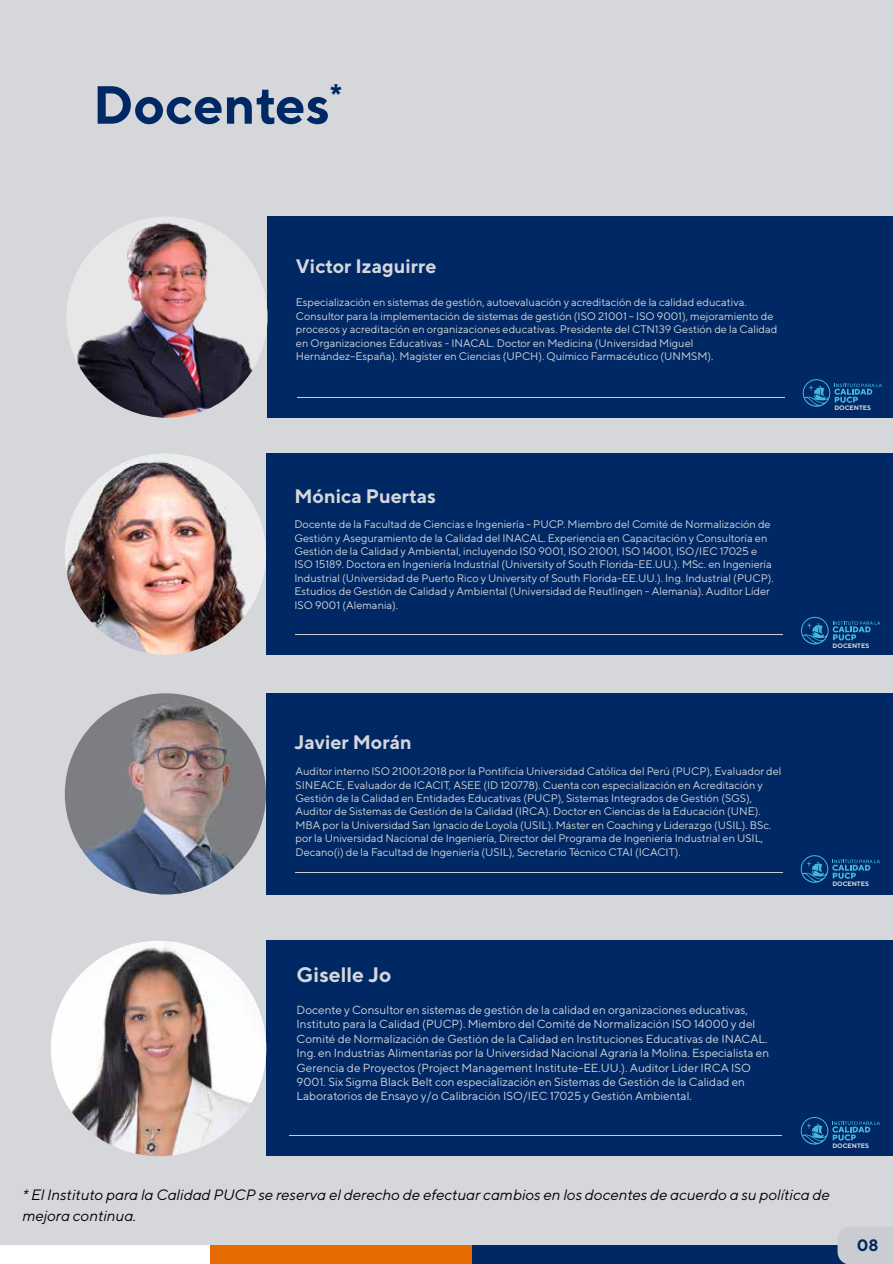
<style>
.page{position:relative;width:893px;height:1264px;background:#fff}
.page>*{position:absolute;margin:0;border:0;box-sizing:border-box;transform-origin:0 0}
.t1{font:700 53.55px "TT Norms";color:#002864}
.t2{font:700 20.85px "TT Norms";color:#d5d7db}
.t3{font:700 19.5px "TT Norms";color:#d5d7db}
.t4{font:700 16.5px "TT Norms";color:#002864}
.t5{font:italic 15px/21px "TT Norms";color:#000}
.t6{font:11.7px/14.4px "TT Norms";color:#d5d7db}
.t7{font:10.95px/13.4px "TT Norms";color:#d5d7db}
.t8{font:700 6.45px "TT Norms";letter-spacing:-.005em;color:#d5d7db}
</style>
<div class="page">
<div style="left:0;top:0;width:892px;height:1263px;background:#d5d7db"></div>
<div style="left:0;top:1245px;width:210px;height:18px;background:#fff"></div>
<div style="left:210px;top:1245px;width:262px;height:18px;background:#e66b00"></div>
<div style="left:472px;top:1245px;width:420px;height:18px;background:#002864"></div>
<div style="left:837px;top:1227px;width:55px;height:36px;background:#cbccd1"></div>
<div style="left:267px;top:216px;width:625px;height:202px;background:#002864"></div>
<img style="left:66px;top:216px;width:201px;height:202px;border-radius:101px">
<svg style="left:802px;top:379px;width:79px;height:28px"></svg>
<hr style="left:297px;top:397px;width:487px;height:1px;background:#cbccd1">
<div style="left:266px;top:453px;width:626px;height:201px;background:#002864"></div>
<img style="left:65px;top:453px;width:201px;height:201px;border-radius:101px">
<hr style="left:295px;top:634px;width:487px;height:1px;background:#cbccd1">
<svg style="left:801px;top:617px;width:79px;height:27px"></svg>
<div style="left:266px;top:693px;width:626px;height:201px;background:#002864"></div>
<img style="left:65px;top:693px;width:201px;height:201px;border-radius:101px">
<hr style="left:295px;top:872px;width:487px;height:1px;background:#cbccd1">
<svg style="left:800px;top:855px;width:79px;height:27px"></svg>
<div style="left:266px;top:940px;width:626px;height:216px;background:#002864"></div>
<img style="left:51px;top:940px;width:215px;height:216px;border-radius:108px">
<hr style="left:289px;top:1135px;width:493px;height:1px;background:#cbccd1">
<svg style="left:800px;top:1117px;width:79px;height:27px"></svg>
<h1 class="t1" style="left:93px;top:71px;width:251px">Docentes<sup>*</sup></h1>
<h3 class="t3" style="left:296px;top:254px;width:142px">Victor Izaguirre</h3>
<p class="t7" style="left:296px;top:296px;width:483px">Especialización en sistemas de gestión, autoevaluación y acreditación de la calidad educativa.<br>Consultor para la implementación de sistemas de gestión (ISO 21001 – ISO 9001), mejoramiento de procesos y acreditación en organizaciones educativas. Presidente del CTN139 Gestión de la Calidad en Organizaciones Educativas - INACAL. Doctor en Medicina (Universidad Miguel Hernández–España). Magíster en Ciencias (UPCH). Químico Farmacéutico (UNMSM).</p>
<h3 class="t3" style="left:294px;top:484px;width:143px">Mónica Puertas</h3>
<p class="t7" style="left:294px;top:517px;width:481px">Docente de la Facultad de Ciencias e Ingeniería - PUCP. Miembro del Comité de Normalización de Gestión y Aseguramiento de la Calidad del INACAL. Experiencia en Capacitación y Consultoría en Gestión de la Calidad y Ambiental, incluyendo IS0 9001, ISO 21001, ISO 14001, ISO/IEC 17025 e ISO 15189. Doctora en Ingeniería Industrial (University of South Florida-EE.UU.). MSc. en Ingeniería Industrial (Universidad de Puerto Rico y University of South Florida-EE.UU.). Ing. Industrial (PUCP).<br>Estudios de Gestión de Calidad y Ambiental (Universidad de Reutlingen - Alemania). Auditor Líder ISO 9001 (Alemania).</p>
<h3 class="t3" style="left:294px;top:729px;width:119px">Javier Morán</h3>
<p class="t7" style="left:295px;top:764px;width:487px">Auditor interno ISO 21001:2018 por la Pontificia Universidad Católica del Perú (PUCP), Evaluador del SINEACE, Evaluador de ICACIT, ASEE (ID 120778). Cuenta con especialización en Acreditación y Gestión de la Calidad en Entidades Educativas (PUCP), Sistemas Integrados de Gestión (SGS), Auditor de Sistemas de Gestión de la Calidad (IRCA). Doctor en Ciencias de la Educación (UNE).<br>MBA por la Universidad San Ignacio de Loyola (USIL). Máster en Coaching y Liderazgo (USIL). BSc. por la Universidad Nacional de Ingeniería, Director del Programa de Ingeniería Industrial en USIL, Decano(i) de la Facultad de Ingeniería (USIL), Secretario Técnico CTAI (ICACIT).</p>
<h2 class="t2" style="left:296px;top:961px;width:96px">Giselle Jo</h2>
<p class="t6" style="left:296px;top:1002px;width:474px">Docente y Consultor en sistemas de gestión de la calidad en organizaciones educativas, Instituto para la Calidad (PUCP). Miembro del Comité de Normalización ISO 14000 y del Comité de Normalización de Gestión de la Calidad en Instituciones Educativas de INACAL.<br>Ing. en Industrias Alimentarias por la Universidad Nacional Agraria la Molina. Especialista en Gerencia de Proyectos (Project Management Institute-EE.UU.). Auditor Líder IRCA ISO 9001. Six Sigma Black Belt con especialización en Sistemas de Gestión de la Calidad en Laboratorios de Ensayo y/o Calibración ISO/IEC 17025 y Gestión Ambiental.</p>
<p class="t8" style="left:834px;top:404px;width:38px">DOCENTES</p>
<p class="t8" style="left:832px;top:641px;width:38px">DOCENTES</p>
<p class="t8" style="left:832px;top:879px;width:38px">DOCENTES</p>
<p class="t8" style="left:832px;top:1141px;width:38px">DOCENTES</p>
<h3 class="t5" style="left:22px;top:1183px;width:808px">* El Instituto para la Calidad PUCP se reserva el derecho de efectuar cambios en los docentes de acuerdo a su política de mejora continua.</h3>
<h3 class="t4" style="left:856px;top:1234px;width:23px">08</h3>
</div>
